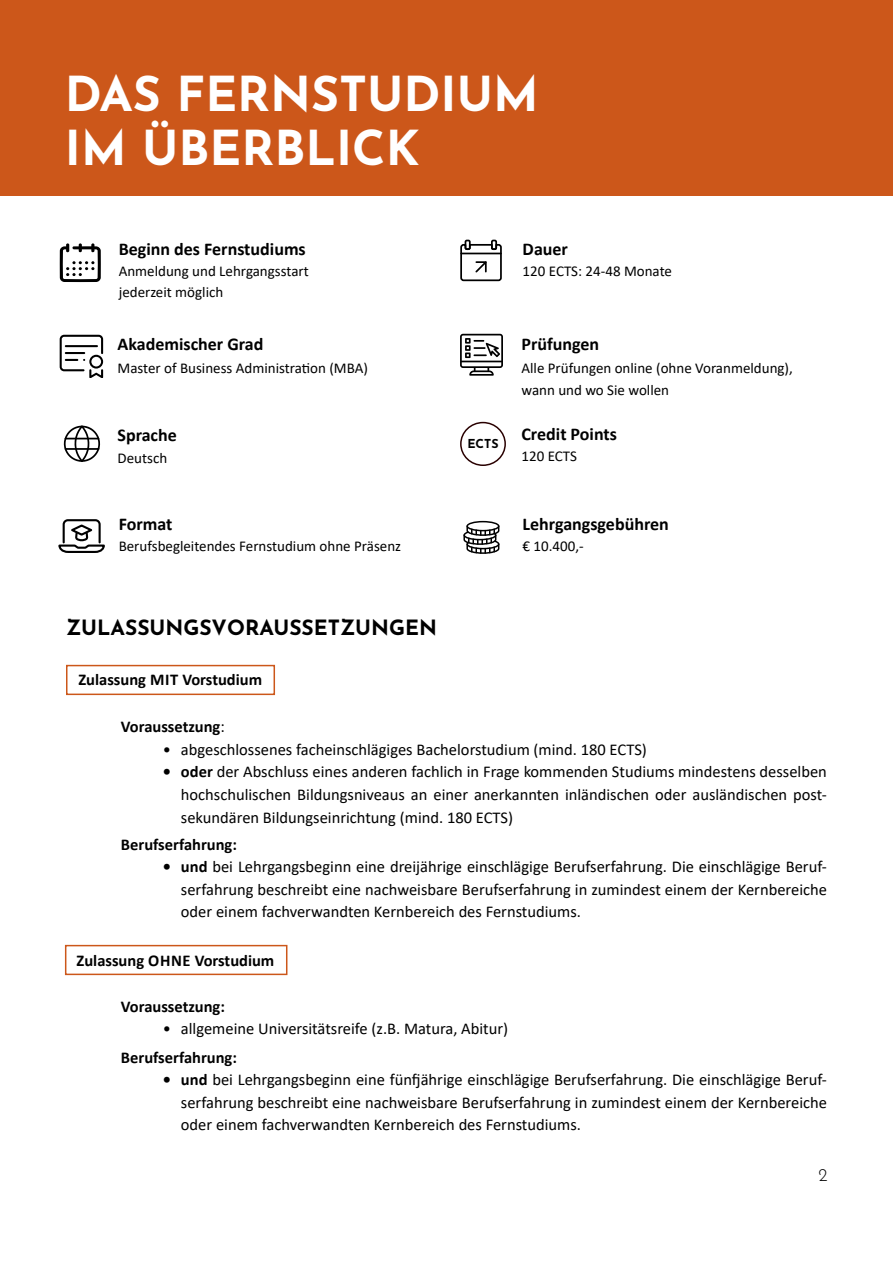
<style>
.page{position:relative;width:893px;height:1263px;background:#fff}
.page>*{position:absolute;margin:0;border:0;box-sizing:border-box;transform-origin:0 0}
.t1{font:100 48px/54px "Josefin Sans";color:#fff}
.t2{font:100 21px "Josefin Sans";color:#000}
.t3{font:700 18px "Calibri";color:#000}
.t4{font:100 18px "Josefin Sans";color:#000}
.t5{font:16.5px/22.5px "Calibri";color:#000;text-align:justify}
.t6{font:700 16.5px "Calibri";color:#000}
.t7{font:15px/21px "Calibri";color:#000}
.t8{font:100 12.3px "Josefin Sans";color:#000}
.s1{font-weight:400}
.s2{font-weight:700}
</style>
<div class="page">
<div style="left:0;top:0;width:893px;height:195px;background:#cc571a"></div>
<svg style="left:60px;top:243px;width:41px;height:39px"></svg>
<div style="left:465px;top:240px;width:6px;height:10px;border:2px solid #000"></div>
<div style="left:491px;top:240px;width:6px;height:10px;border:2px solid #000"></div>
<svg style="left:460px;top:243px;width:42px;height:38px"></svg>
<svg style="left:460px;top:334px;width:43px;height:42px"></svg>
<svg style="left:60px;top:335px;width:43px;height:42px"></svg>
<svg style="left:58px;top:519px;width:47px;height:34px"></svg>
<div style="left:466px;top:521px;width:33px;height:10px;border:1px solid #000;border-radius:50%"></div>
<svg style="left:463px;top:525px;width:36px;height:29px"></svg>
<svg style="left:64px;top:425px;width:36px;height:37px"></svg>
<div style="left:460px;top:422px;width:46px;height:44px;border:2px solid #290000;border-radius:50%"></div>
<svg style="left:66px;top:664px;width:209px;height:32px"></svg>
<svg style="left:64px;top:944px;width:224px;height:32px"></svg>
<h1 class="t1" style="left:65px;top:64px;width:475px">DAS FERNSTUDIUM<br>IM ÜBERBLICK</h1>
<p class="t3" style="left:119px;top:237px;width:189px">Beginn des Fernstudiums</p>
<p class="t7" style="left:119px;top:261px;width:192px">Anmeldung und Lehrgangsstart jederzeit möglich</p>
<p class="t3" style="left:118px;top:332px;width:147px">Akademischer Grad</p>
<p class="t7" style="left:118px;top:357px;width:252px">Master of Business Administration (MBA)</p>
<p class="t3" style="left:118px;top:422px;width:61px">Sprache</p>
<p class="t7" style="left:118px;top:447px;width:51px">Deutsch</p>
<p class="t3" style="left:119px;top:512px;width:55px">Format</p>
<p class="t7" style="left:119px;top:535px;width:284px">Berufsbegleitendes Fernstudium ohne Präsenz</p>
<p class="t2" style="left:66px;top:612px;width:372px">ZULASSUNGSVORAUSSETZUNGEN</p>
<p class="t6" style="left:78px;top:667px;width:185px">Zulassung MIT Vorstudium</p>
<p class="t3" style="left:523px;top:237px;width:47px">Dauer</p>
<p class="t7" style="left:523px;top:261px;width:151px">120 ECTS: 24-48 Monate</p>
<p class="t8" style="left:467px;top:435px;width:33px">ECTS</p>
<p class="t3" style="left:521px;top:332px;width:79px">Prüfungen</p>
<p class="t7" style="left:521px;top:356px;width:273px;line-height:22.5px">Alle Prüfungen online (ohne Voranmeldung), wann und wo Sie wollen</p>
<p class="t3" style="left:521px;top:421px;width:97px">Credit Points</p>
<p class="t7" style="left:521px;top:445px;width:57px">120 ECTS</p>
<p class="t3" style="left:523px;top:512px;width:148px">Lehrgangsgebühren</p>
<p class="t7" style="left:523px;top:535px;width:63px">€ 10.400,-</p>
<p class="t6" style="left:121px;top:715px;width:105px">Voraussetzung<span class="s1">:</span></p>
<p class="t5" style="left:163px;top:738px;width:485px">• abgeschlossenes facheinschlägiges Bachelorstudium (mind. 180 ECTS)</p>
<p class="t5" style="left:181px;top:760px;width:647px;text-indent:-18px"><span class="s2">• oder</span> der Abschluss eines anderen fachlich in Frage kommenden Studiums mindestens desselben hochschulischen Bildungsniveaus an einer anerkannten inländischen oder ausländischen post&shy;sekundären Bildungseinrichtung (mind. 180 ECTS)</p>
<p class="t6" style="left:121px;top:832px;width:118px">Berufserfahrung:</p>
<p class="t5" style="left:181px;top:855px;width:647px;text-indent:-18px"><span class="s2">• und</span> bei Lehrgangsbeginn eine dreijährige einschlägige Berufserfahrung. Die einschlägige Beruf&shy;serfahrung beschreibt eine nachweisbare Berufserfahrung in zumindest einem der Kernbereiche oder einem fachverwandten Kernbereich des Fernstudiums.</p>
<p class="t6" style="left:77px;top:949px;width:199px">Zulassung OHNE Vorstudium</p>
<p class="t6" style="left:121px;top:994px;width:106px">Voraussetzung:</p>
<p class="t5" style="left:163px;top:1017px;width:347px">• allgemeine Universitätsreife (z.B. Matura, Abitur)</p>
<p class="t6" style="left:121px;top:1045px;width:118px">Berufserfahrung:</p>
<p class="t5" style="left:181px;top:1068px;width:647px;text-indent:-18px"><span class="s2">• und</span> bei Lehrgangsbeginn eine fünfjährige einschlägige Berufserfahrung. Die einschlägige Beruf&shy;serfahrung beschreibt eine nachweisbare Berufserfahrung in zumindest einem der Kernbereiche oder einem fachverwandten Kernbereich des Fernstudiums.</p>
<p class="t4" style="left:818px;top:1161px;width:11px">2</p>
</div>
